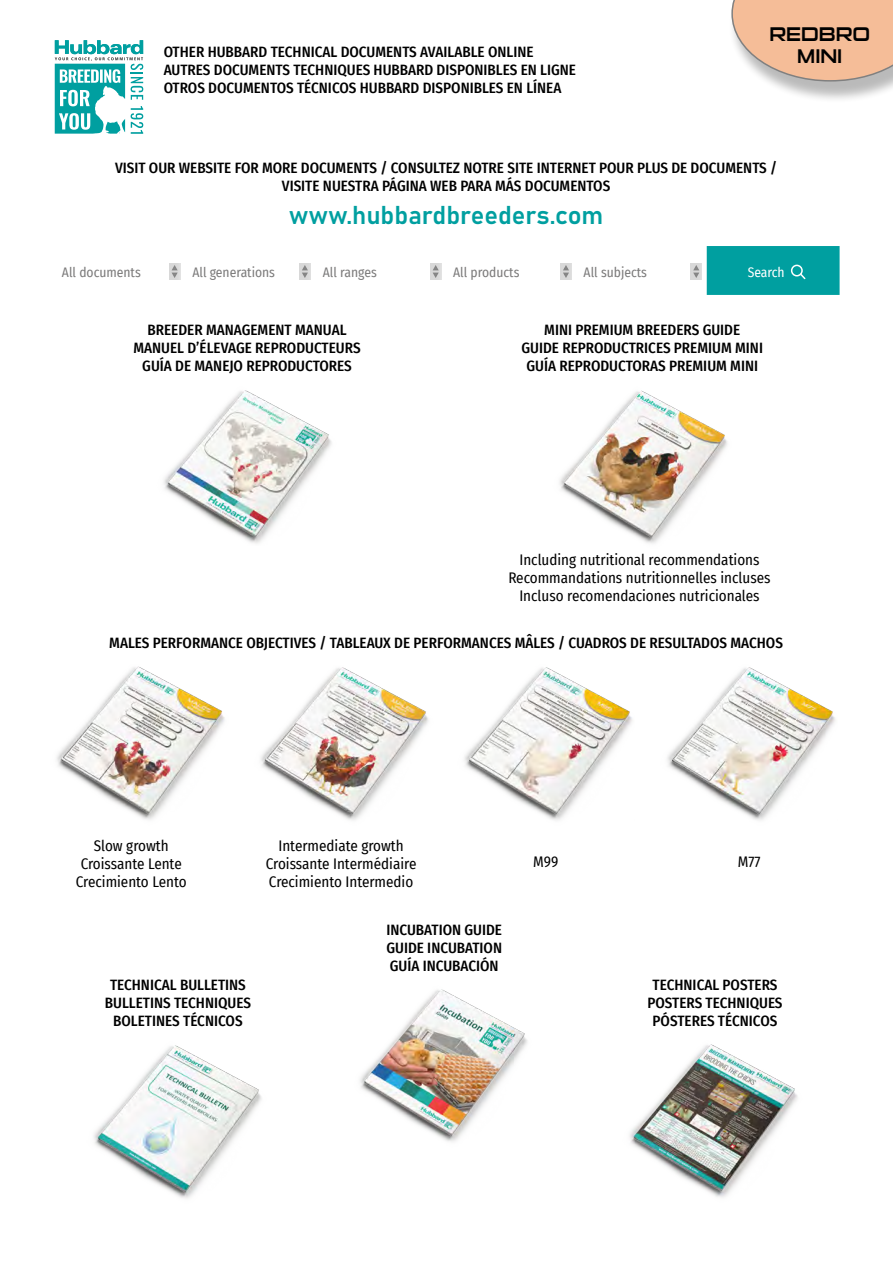
<style>
.page{position:relative;width:893px;height:1263px;background:#fff}
.page>*{position:absolute;margin:0;border:0;box-sizing:border-box;transform-origin:0 0}
.t1{font:25.5px "Bahnschrift";color:#009fa0}
.t2{font:19.5px/22.5px "Sui Generis Rg";color:#000;text-align:center}
.t3{font:500 15px/18px "Fira Sans Condensed";color:#000;text-align:center}
.t4{font:15px/18px "Fira Sans Condensed";color:#000;text-align:center}
.t5{font:13.5px "Fira Sans Condensed";color:#7c7b7b}
.t6{font:13.5px "Fira Sans Condensed";color:#fff}
</style>
<div class="page">
<div style="left:728px;top:0;width:165px;height:104px;background:#000;opacity:.55"></div>
<svg style="left:731px;top:0;width:162px;height:82px"></svg>
<svg style="left:55px;top:40px;width:88px;height:94px"></svg>
<img style="left:163px;top:390px;width:169px;height:154px">
<img style="left:559px;top:390px;width:168px;height:154px">
<img style="left:360px;top:989px;width:168px;height:153px">
<img style="left:93px;top:1045px;width:169px;height:154px">
<img style="left:629px;top:1044px;width:169px;height:154px">
<div style="left:53px;top:245px;width:132px;height:51px;border:3px solid #a8a8a7;border-radius:2px"></div>
<div style="left:183px;top:245px;width:133px;height:51px;border:3px solid #a8a8a7;border-radius:2px"></div>
<div style="left:313px;top:245px;width:133px;height:51px;border:3px solid #a8a8a7;border-radius:2px"></div>
<div style="left:444px;top:245px;width:133px;height:51px;border:3px solid #a8a8a7;border-radius:2px"></div>
<div style="left:574px;top:245px;width:133px;height:51px;border:3px solid #a8a8a7;border-radius:2px"></div>
<div style="left:710px;top:249px;width:127px;height:43px;background:#009fa0"></div>
<div style="left:707px;top:246px;width:133px;height:49px;border:6px solid #009fa0"></div>
<svg style="left:169px;top:264px;width:11px;height:15px"></svg>
<svg style="left:299px;top:264px;width:11px;height:15px"></svg>
<svg style="left:430px;top:264px;width:11px;height:15px"></svg>
<svg style="left:560px;top:264px;width:12px;height:15px"></svg>
<svg style="left:691px;top:264px;width:11px;height:15px"></svg>
<div style="left:791px;top:265px;width:12px;height:11px;border:2px solid #fff;border-radius:50%"></div>
<svg style="left:799px;top:272px;width:7px;height:8px"></svg>
<img style="left:667px;top:667px;width:169px;height:153px">
<img style="left:57px;top:666px;width:168px;height:154px">
<img style="left:260px;top:667px;width:373px;height:153px">
<p class="t3" style="left:164px;top:42px;width:414px;text-align:left">OTHER HUBBARD TECHNICAL DOCUMENTS AVAILABLE ONLINE<br>AUTRES DOCUMENTS TECHNIQUES HUBBARD DISPONIBLES EN LIGNE<br>OTROS DOCUMENTOS TÉCNICOS HUBBARD DISPONIBLES EN LÍNEA</p>
<h2 class="t2" style="left:769px;top:23px;width:102px">REDBRO<br>MINI</h2>
<p class="t3" style="left:115px;top:158px;width:664px">VISIT OUR WEBSITE FOR MORE DOCUMENTS / CONSULTEZ NOTRE SITE INTERNET POUR PLUS DE DOCUMENTS /<br>VISITE NUESTRA PÁGINA WEB PARA MÁS DOCUMENTOS</p>
<h1 class="t1" style="left:289px;top:196px;width:316px">www.hubbardbreeders.com</h1>
<p class="t5" style="left:62px;top:262px;width:80px">All documents</p>
<p class="t5" style="left:192px;top:262px;width:84px">All generations</p>
<p class="t5" style="left:323px;top:262px;width:55px">All ranges</p>
<p class="t5" style="left:453px;top:262px;width:68px">All products</p>
<p class="t5" style="left:584px;top:262px;width:65px">All subjects</p>
<p class="t6" style="left:748px;top:262px;width:39px">Search</p>
<p class="t3" style="left:133px;top:320px;width:229px">BREEDER MANAGEMENT MANUAL<br>MANUEL D’ÉLEVAGE REPRODUCTEURS<br>GUÍA DE MANEJO REPRODUCTORES</p>
<p class="t3" style="left:521px;top:320px;width:243px">MINI PREMIUM BREEDERS GUIDE<br>GUIDE REPRODUCTRICES PREMIUM MINI<br>GUÍA REPRODUCTORAS PREMIUM MINI</p>
<p class="t4" style="left:508px;top:551px;width:264px">Including nutritional recommendations<br>Recommandations nutritionnelles incluses<br>Incluso recomendaciones nutricionales</p>
<p class="t3" style="left:109px;top:633px;width:675px">MALES PERFORMANCE OBJECTIVES / TABLEAUX DE PERFORMANCES MÂLES / CUADROS DE RESULTADOS MACHOS</p>
<p class="t4" style="left:76px;top:836px;width:112px">Slow growth<br>Croissante Lente<br>Crecimiento Lento</p>
<p class="t4" style="left:266px;top:836px;width:152px">Intermediate growth<br>Croissante Intermédiaire<br>Crecimiento Intermedio</p>
<p class="t3" style="left:386px;top:920px;width:117px;text-align:justify">INCUBATION GUIDE GUIDE INCUBATION GUÍA INCUBACIÓN</p>
<p class="t4" style="left:533px;top:853px;width:27px">M99</p>
<p class="t4" style="left:738px;top:853px;width:24px">M77</p>
<p class="t3" style="left:105px;top:975px;width:148px">TECHNICAL BULLETINS<br>BULLETINS TECHNIQUES<br>BOLETINES TÉCNICOS</p>
<p class="t3" style="left:647px;top:975px;width:137px">TECHNICAL POSTERS<br>POSTERS TECHNIQUES<br>PÓSTERES TÉCNICOS</p>
</div>
